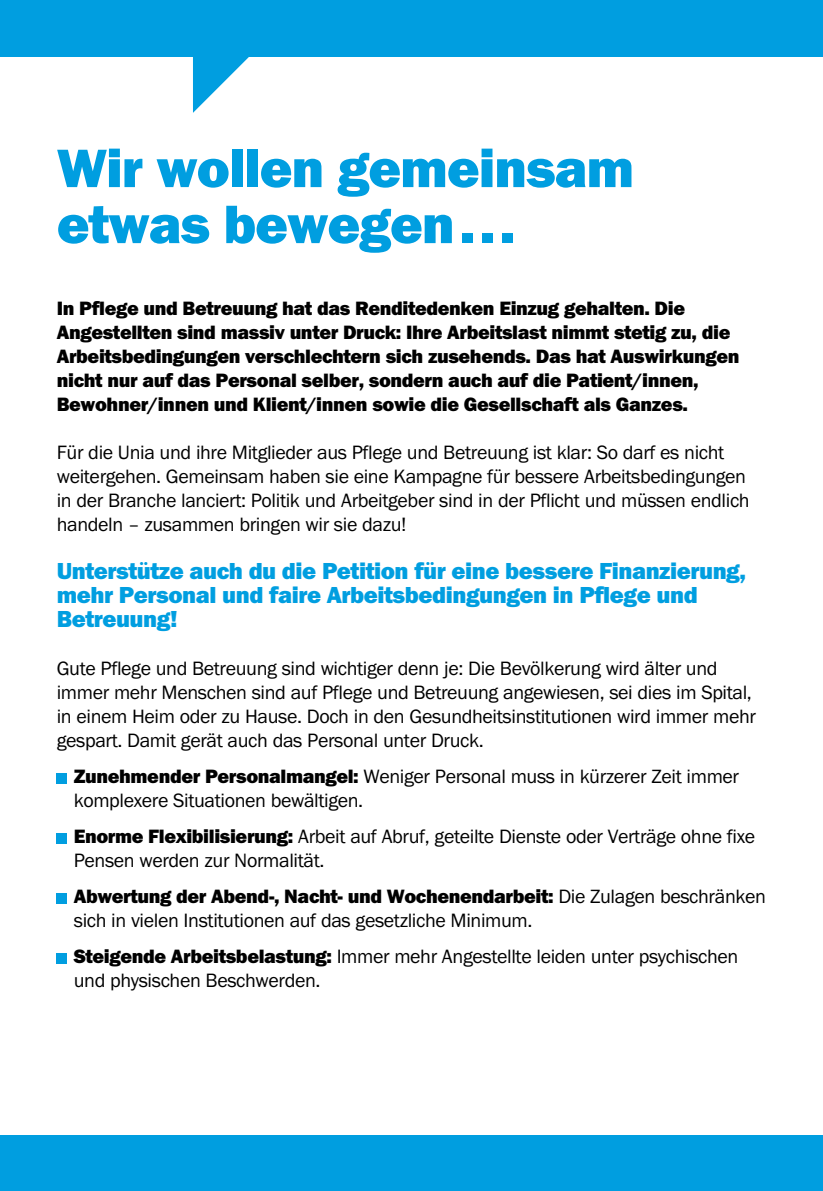
<style>
.page{position:relative;width:823px;height:1191px;background:#fff}
.page>*{position:absolute;margin:0;border:0;box-sizing:border-box;transform-origin:0 0}
.t1{font:56px/56px "Franklin Got URWT Hea";letter-spacing:-.02em;color:#009ee0}
.t2{font:24px/24px "Franklin Got URWT Hea";letter-spacing:-.02em;color:#009ee0}
.t3{font:20px/24px "Franklin Got URWT Boo";letter-spacing:-.02em;color:#000}
.t4{font:20px/24px "Franklin Got URWT Hea";letter-spacing:-.02em;color:#000}
.s1{font-family:"Franklin Got URWT Hea"}
.s2{font-family:"Franklin Got URWT Boo"}
</style>
<div class="page">
<div style="left:0;top:0;width:822px;height:1191px;background:#009ee0"></div>
<div style="left:0;top:57px;width:822px;height:1077px;background:#fff"></div>
<div style="left:57px;top:773px;width:10px;height:10px;background:#009ee0"></div>
<div style="left:57px;top:833px;width:10px;height:10px;background:#009ee0"></div>
<div style="left:57px;top:893px;width:10px;height:10px;background:#009ee0"></div>
<div style="left:57px;top:953px;width:10px;height:10px;background:#009ee0"></div>
<svg style="left:193px;top:57px;width:56px;height:56px"></svg>
<h1 class="t1" style="left:57px;top:140px;width:578px">Wir wollen gemeinsam etwas bewegen...</h1>
<p class="t4" style="left:57px;top:296px;width:684px">In Pflege und Betreuung hat das Renditedenken Einzug gehalten. Die Angestellten sind massiv unter Druck: Ihre Arbeitslast nimmt stetig zu, die Arbeitsbedingungen verschlechtern sich zusehends. Das hat Auswirkungen nicht nur auf das Personal selber, sondern auch auf die Patient/innen, Bewohner/innen und Klient/innen sowie die Gesellschaft als Ganzes.</p>
<p class="t3" style="left:57px;top:441px;width:694px">Für die Unia und ihre Mitglieder aus Pflege und Betreuung ist klar: So darf es nicht weitergehen. Gemeinsam haben sie eine Kampagne für bessere Arbeitsbedingungen in der Branche lanciert: Politik und Arbeitgeber sind in der Pflicht und müssen endlich handeln – zusammen bringen wir sie dazu!</p>
<p class="t2" style="left:57px;top:559px;width:690px">Unterstütze auch du die Petition für eine bessere Finanzierung, mehr Personal und faire Arbeitsbedingungen in Pflege und<br>Betreuung!</p>
<p class="t3" style="left:57px;top:657px;width:700px">Gute Pflege und Betreuung sind wichtiger denn je: Die Bevölkerung wird älter und immer mehr Menschen sind auf Pflege und Betreuung angewiesen, sei dies im Spital, in einem Heim oder zu Hause. Doch in den Gesundheitsinstitutionen wird immer mehr gespart. Damit gerät auch das Personal unter Druck.</p>
<p class="t3" style="left:74px;top:765px;width:666px"><span class="s1">Zunehmender Personalmangel:</span> Weniger Personal muss in kürzerer Zeit immer komplexere Situationen bewältigen.</p>
<p class="t3" style="left:74px;top:825px;width:682px"><span class="s1">Enorme Flexibilisierung:</span> Arbeit auf Abruf, geteilte Dienste oder Verträge ohne fixe<br>Pensen werden zur Normalität.</p>
<p class="t4" style="left:74px;top:884px;width:693px">Abwertung der Abend-, Nacht- und Wochenendarbeit: <span class="s2">Die Zulagen beschränken</span></p>
<p class="t3" style="left:74px;top:903px;width:665px;line-height:36px">sich in vielen Institutionen auf das gesetzliche Minimum.<br><span class="s1">Steigende Arbeitsbelastung:</span> Immer mehr Angestellte leiden unter psychischen</p>
<p class="t3" style="left:74px;top:969px;width:248px">und physischen Beschwerden.</p>
</div>
